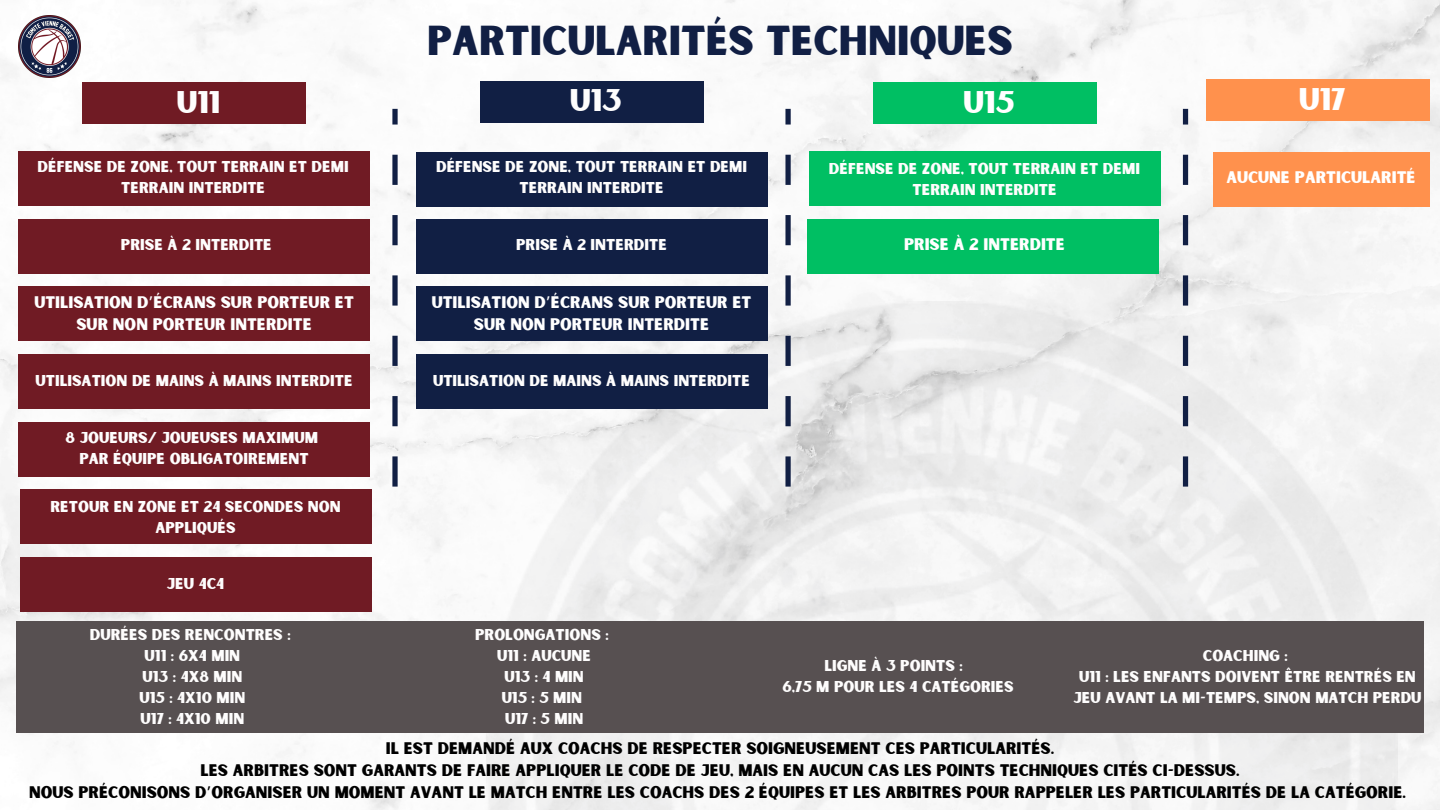
<style>
.page{position:relative;width:1440px;height:810px;background:#fff}
.page>*{position:absolute;margin:0;border:0;box-sizing:border-box;transform-origin:0 0}
.t1{font:40px "Sunborn Sans One";color:#111f44}
.t2{font:30px "Sunborn Sans One";color:#fefdfd}
.t3{font:30px "Sunborn Sans One";color:#fff}
.t4{font:16px "Sunborn Sans One";color:#000}
.t5{font:16px/21.8px "Sunborn Sans One";color:#fff;text-align:center}
.t6{font:15px/21px "Sunborn Sans One";color:#fefdfd;text-align:center}
.s1{font-family:"Noto Sans Gurmukhi"}
</style>
<div class="page">
<img style="left:0;top:0;width:1440px;height:810px">
<div style="left:83px;top:83px;width:223px;height:41px;background:#701b24"></div>
<img style="left:487px;top:301px;width:911px;height:509px">
<div style="left:480px;top:81px;width:223px;height:41px;background:#111f44"></div>
<div style="left:873px;top:83px;width:223px;height:41px;background:#00bf63"></div>
<div style="left:1206px;top:80px;width:223px;height:41px;background:#ff914d"></div>
<svg style="left:785px;top:109px;width:6px;height:381px"></svg>
<img style="left:18px;top:15px;width:63px;height:63px">
<svg style="left:392px;top:109px;width:6px;height:394px"></svg>
<svg style="left:1183px;top:109px;width:5px;height:385px"></svg>
<div style="left:18px;top:152px;width:352px;height:54px;background:#701b24"></div>
<div style="left:18px;top:422px;width:352px;height:54px;background:#701b24"></div>
<div style="left:18px;top:219px;width:352px;height:55px;background:#701b24"></div>
<div style="left:18px;top:286px;width:352px;height:55px;background:#701b24"></div>
<div style="left:18px;top:354px;width:352px;height:55px;background:#701b24"></div>
<div style="left:416px;top:152px;width:351px;height:54px;background:#111f44"></div>
<div style="left:416px;top:286px;width:351px;height:55px;background:#111f44"></div>
<div style="left:416px;top:219px;width:351px;height:55px;background:#111f44"></div>
<div style="left:809px;top:152px;width:351px;height:54px;background:#00bf63"></div>
<div style="left:807px;top:219px;width:352px;height:55px;background:#00bf63"></div>
<div style="left:1213px;top:152px;width:216px;height:54px;background:#ff914d"></div>
<div style="left:17px;top:622px;width:351px;height:111px;background:#575051"></div>
<div style="left:368px;top:622px;width:352px;height:111px;background:#575051"></div>
<div style="left:720px;top:622px;width:352px;height:111px;background:#575051"></div>
<div style="left:1072px;top:622px;width:351px;height:111px;background:#575051"></div>
<div style="left:416px;top:354px;width:351px;height:55px;background:#111f44"></div>
<div style="left:20px;top:489px;width:351px;height:55px;background:#701b24"></div>
<div style="left:20px;top:557px;width:351px;height:55px;background:#701b24"></div>
<p class="t1" style="left:427px;top:15px;width:587px">PARTICULARITÉS TECHNIQUES</p>
<p class="t2" style="left:177px;top:83px;width:45px">U11</p>
<p class="t2" style="left:570px;top:81px;width:53px">U13</p>
<p class="t3" style="left:964px;top:83px;width:52px">U15</p>
<p class="t3" style="left:1299px;top:80px;width:48px">U17</p>
<p class="t6" style="left:38px;top:157px;width:313px">DÉFENSE DE ZONE, TOUT TERRAIN ET DEMI<br>TERRAIN INTERDITE</p>
<p class="t6" style="left:121px;top:235px;width:152px">PRISE À 2 INTERDITE</p>
<p class="t5" style="left:34px;top:293px;width:321px">UTILISATION D<span class="s1">’</span>ÉCRANS SUR PORTEUR ET<br>SUR NON PORTEUR INTERDITE</p>
<p class="t6" style="left:35px;top:371px;width:319px">UTILISATION DE MAINS À MAINS INTERDITE</p>
<p class="t6" style="left:66px;top:428px;width:254px">8 JOUEURS/ JOUEUSES MAXIMUM</p>
<p class="t6" style="left:79px;top:449px;width:231px">PAR ÉQUIPE OBLIGATOIREMENT</p>
<p class="t6" style="left:50px;top:497px;width:292px">RETOUR EN ZONE ET 24 SECONDES NON<br>APPLIQUÉS</p>
<p class="t6" style="left:167px;top:574px;width:59px">JEU 4C4</p>
<p class="t6" style="left:90px;top:625px;width:202px">DURÉES DES RENCONTRES :</p>
<p class="t6" style="left:145px;top:646px;width:97px">U11 : 6X4 MIN</p>
<p class="t6" style="left:143px;top:667px;width:101px">U13 : 4X8 MIN</p>
<p class="t6" style="left:139px;top:688px;width:107px">U15 : 4X10 MIN</p>
<p class="t6" style="left:141px;top:709px;width:105px">U17 : 4X10 MIN</p>
<p class="t6" style="left:436px;top:157px;width:313px">DÉFENSE DE ZONE, TOUT TERRAIN ET DEMI<br>TERRAIN INTERDITE</p>
<p class="t6" style="left:516px;top:235px;width:152px">PRISE À 2 INTERDITE</p>
<p class="t5" style="left:432px;top:293px;width:321px">UTILISATION D<span class="s1">’</span>ÉCRANS SUR PORTEUR ET<br>SUR NON PORTEUR INTERDITE</p>
<p class="t6" style="left:433px;top:371px;width:319px">UTILISATION DE MAINS À MAINS INTERDITE</p>
<p class="t6" style="left:829px;top:159px;width:313px">DÉFENSE DE ZONE, TOUT TERRAIN ET DEMI<br>TERRAIN INTERDITE</p>
<p class="t5" style="left:1226px;top:167px;width:191px">AUCUNE PARTICULARITÉ</p>
<p class="t5" style="left:904px;top:235px;width:162px">PRISE À 2 INTERDITE</p>
<p class="t6" style="left:475px;top:625px;width:135px">PROLONGATIONS :</p>
<p class="t6" style="left:497px;top:646px;width:95px">U11 : AUCUNE</p>
<p class="t6" style="left:504px;top:667px;width:81px">U13 : 4 MIN</p>
<p class="t6" style="left:502px;top:688px;width:82px">U15 : 5 MIN</p>
<p class="t6" style="left:505px;top:709px;width:80px">U17 : 5 MIN</p>
<p class="t6" style="left:824px;top:656px;width:140px">LIGNE À 3 POINTS :</p>
<p class="t6" style="left:783px;top:677px;width:233px">6,75 M POUR LES 4 CATÉGORIES</p>
<p class="t6" style="left:1203px;top:646px;width:87px">COACHING :</p>
<p class="t6" style="left:1073px;top:667px;width:350px">U11 : LES ENFANTS DOIVENT ÊTRE RENTRÉS EN<br>JEU AVANT LA MI-TEMPS, SINON MATCH PERDU</p>
<p class="t4" style="left:386px;top:738px;width:670px">IL EST DEMANDÉ AUX COACHS DE RESPECTER SOIGNEUSEMENT CES PARTICULARITÉS.</p>
<p class="t4" style="left:201px;top:760px;width:1040px">LES ARBITRES SONT GARANTS DE FAIRE APPLIQUER LE CODE DE JEU, MAIS EN AUCUN CAS LES POINTS TECHNIQUES CITÉS CI-DESSUS.</p>
<p class="t4" style="left:29px;top:782px;width:1378px">NOUS PRÉCONISONS D<span class="s1">’</span>ORGANISER UN MOMENT AVANT LE MATCH ENTRE LES COACHS DES 2 ÉQUIPES ET LES ARBITRES POUR RAPPELER LES PARTICULARITÉS DE LA CATÉGORIE.</p>
</div>
